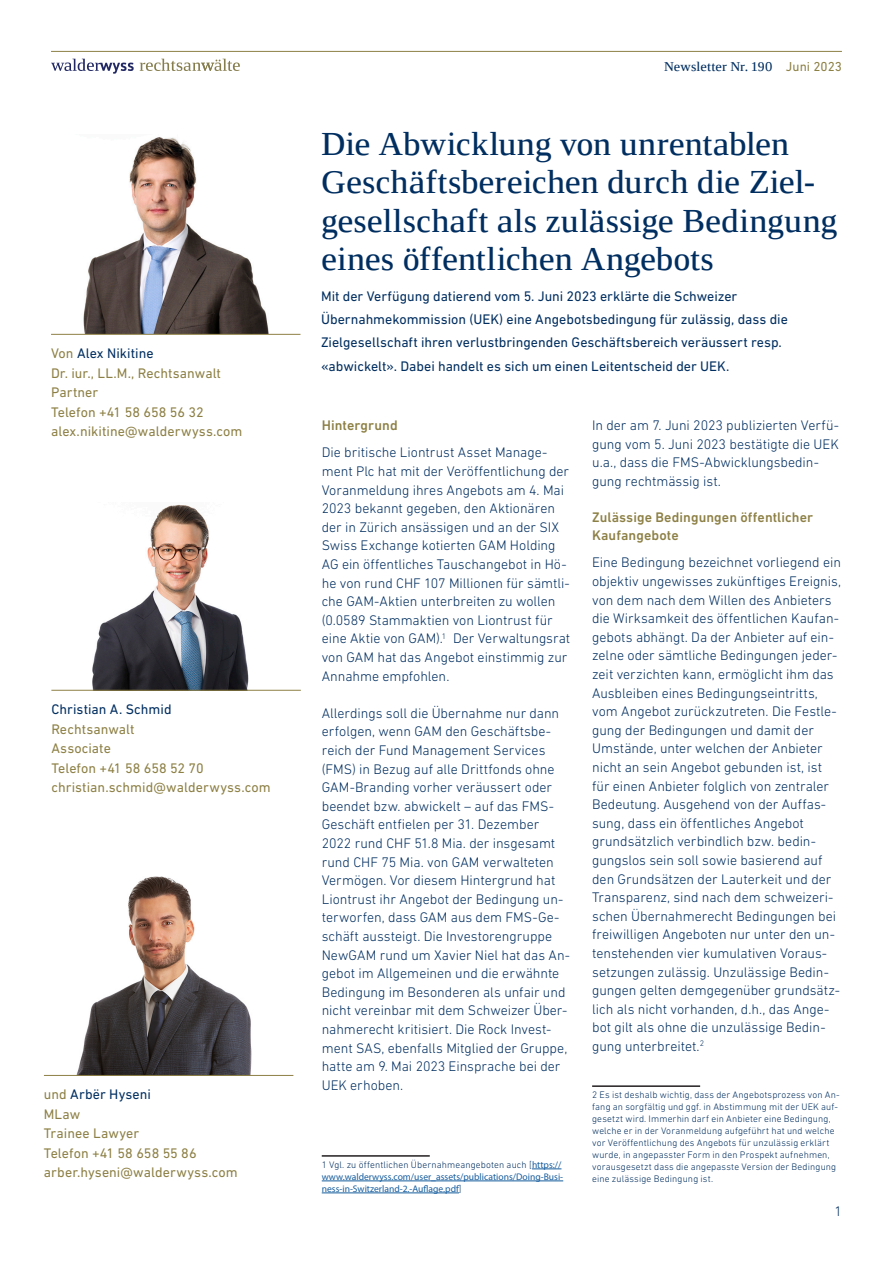
<style>
.page{position:relative;width:893px;height:1263px;background:#fff}
.page>*{position:absolute;margin:0;border:0;box-sizing:border-box;transform-origin:0 0}
.Inhalt_Marginaltext{font:500 33.6px/38.1px "Ascender Serif";color:#002e60}
.Inhalt_Marginaltext-2{font:300 14.1px/18.6px "DIN Next LT Pro";color:#002e60}
.Inhalt_Ansprechpartn{font:14.1px/19.5px "DIN Next LT Pro";letter-spacing:.005em;color:#8d8045}
.Inhalt_Marginaltext-3{font:14.1px/23.1px "DIN Next LT Pro";color:#002e60}
.Inhalt_Marginaltext-4{font:500 14.1px/18.6px "DIN Next LT Pro";letter-spacing:.005em;color:#8d8045}
.Innen_Lauftext_-_DIN{font:300 14.1px "DIN Next LT Pro";color:#002e60}
.t1{font:500 13.5px "Ascender Serif";letter-spacing:.01em;color:#002e60}
.t2{font:300 9.6px/12px "DIN Next LT Pro";letter-spacing:.015em;color:#002e60}
.t3{font:9.6px/12px "Myriad Pro";color:#175d9e}
.s1{color:#002e60}
.s2{font-family:"DIN Next LT Pro";font-weight:400;font-size:13.2px;color:#8d8045}
.s3{font-family:"DIN Next LT Pro";font-weight:300;color:#002e60}
</style>
<div class="page">
<svg style="left:140px;top:59px;width:100px;height:12px"></svg>
<svg style="left:51px;top:59px;width:83px;height:14px"></svg>
<hr style="left:51px;top:51px;width:791px;height:1px;background:#8d8045">
<hr style="left:322px;top:1155px;width:108px;height:2px;background:#231f20">
<svg style="left:532px;top:1168px;width:29px;height:1px"></svg>
<hr style="left:322px;top:1180px;width:241px;height:1px;background:#175d9e">
<hr style="left:322px;top:1192px;width:137px;height:1px;background:#175d9e">
<hr style="left:592px;top:1085px;width:108px;height:2px;background:#231f20">
<img style="left:75px;top:137px;width:197px;height:197px">
<hr style="left:51px;top:334px;width:249px;height:1px;background:#8d8045">
<img style="left:78px;top:504px;width:186px;height:186px">
<hr style="left:51px;top:690px;width:250px;height:1px;background:#8d8045">
<img style="left:69px;top:877px;width:195px;height:198px">
<hr style="left:44px;top:1075px;width:249px;height:1px;background:#8d8045">
<p class="Inhalt_Ansprechpartn" style="left:51px;top:343px;width:193px">Von <span class="s1">Alex Nikitine<br></span>Dr. iur., LL.M., Rechtsanwalt<br>Partner<br>Telefon +41 58 658 56 32 alex.nikitine@walderwyss.com</p>
<p class="Inhalt_Ansprechpartn" style="left:51px;top:699px;width:221px"><span class="s1">Christian A. Schmid<br></span>Rechtsanwalt<br>Associate<br>Telefon +41 58 658 52 70 christian.schmid@walderwyss.com</p>
<p class="Inhalt_Ansprechpartn" style="left:44px;top:1084px;width:195px">und <span class="s1">Arbër Hyseni<br></span>MLaw<br>Trainee Lawyer<br>Telefon +41 58 658 55 86 arber.hyseni@walderwyss.com</p>
<p class="t1" style="left:664px;top:57px;width:179px">Newsletter Nr. 190 <span class="s2">Juni 2023</span></p>
<p class="Inhalt_Marginaltext" style="left:321px;top:124px;width:518px">Die Abwicklung von unrentablen Geschäftsbereichen durch die Ziel&shy;gesellschaft als zulässige Bedingung eines öffentlichen Angebots</p>
<p class="Inhalt_Marginaltext-3" style="left:321px;top:285px;width:468px">Mit der Verfügung datierend vom 5. Juni 2023 erklärte die Schweizer Übernahmekommission (UEK) eine Angebotsbedingung für zulässig, dass die Zielgesellschaft ihren verlustbringenden Geschäftsbereich veräussert resp. «abwickelt». Dabei handelt es sich um einen Leitentscheid der UEK.</p>
<p class="Inhalt_Marginaltext-4" style="left:322px;top:416px;width:78px">Hintergrund</p>
<p class="Inhalt_Marginaltext-2" style="left:322px;top:443px;width:250px">Die britische Liontrust Asset Manage&shy;ment Plc hat mit der Veröffentlichung der Voranmeldung ihres Angebots am 4. Mai 2023 bekannt gegeben, den Aktionären der in Zürich ansässigen und an der SIX Swiss Exchange kotierten GAM Holding AG ein öffentliches Tauschangebot in Hö&shy;he von rund CHF 107 Millionen für sämtli&shy;che GAM-Aktien unterbreiten zu wollen (0.0589 Stammaktien von Liontrust für eine Aktie von GAM).<sup>1</sup> Der Verwaltungsrat von GAM hat das Angebot einstimmig zur Annahme empfohlen.</p>
<p class="Inhalt_Marginaltext-2" style="left:322px;top:703px;width:250px">Allerdings soll die Übernahme nur dann erfolgen, wenn GAM den Geschäftsbe&shy;reich der Fund Management Services (FMS) in Bezug auf alle Drittfonds ohne GAM-Branding vorher veräussert oder beendet bzw. abwickelt – auf das FMS-Geschäft entfielen per 31. Dezember 2022 rund CHF 51.8 Mia. der insgesamt rund CHF 75 Mia. von GAM verwalteten Vermögen. Vor diesem Hintergrund hat Liontrust ihr Angebot der Bedingung un&shy;terworfen, dass GAM aus dem FMS-Ge&shy;schäft aussteigt. Die Investorengruppe NewGAM rund um Xavier Niel hat das An&shy;gebot im Allgemeinen und die erwähnte Bedingung im Besonderen als unfair und nicht vereinbar mit dem Schweizer Über&shy;nahmerecht kritisiert. Die Rock Invest&shy;ment SAS, ebenfalls Mitglied der Gruppe, hatte am 9. Mai 2023 Einsprache bei der UEK erhoben.</p>
<p class="t3" style="left:322px;top:1158px;width:243px"><span class="s3">1 Vgl. zu öffentlichen Übernahmeangeboten auch [</span>https:// www.walderwyss.com/user_assets/publications/Doing-Busi&shy;ness-in-Switzerland-2.-Auflage.pdf<span class="s3">]</span></p>
<p class="Inhalt_Marginaltext-2" style="left:592px;top:416px;width:248px">In der am 7. Juni 2023 publizierten Verfü&shy;gung vom 5. Juni 2023 bestätigte die UEK u.a., dass die FMS-Abwicklungsbedin&shy;gung rechtmässig ist.</p>
<p class="Inhalt_Marginaltext-4" style="left:592px;top:507px;width:222px">Zulässige Bedingungen öffentlicher<br>Kaufangebote</p>
<p class="Inhalt_Marginaltext-2" style="left:592px;top:553px;width:250px">Eine Bedingung bezeichnet vorliegend ein objektiv ungewisses zukünftiges Ereignis, von dem nach dem Willen des Anbieters die Wirksamkeit des öffentlichen Kaufan&shy;gebots abhängt. Da der Anbieter auf ein&shy;zelne oder sämtliche Bedingungen jeder&shy;zeit verzichten kann, ermöglicht ihm das Ausbleiben eines Bedingungseintritts, vom Angebot zurückzutreten. Die Festle&shy;gung der Bedingungen und damit der Umstände, unter welchen der Anbieter nicht an sein Angebot gebunden ist, ist für einen Anbieter folglich von zentraler Bedeutung. Ausgehend von der Auffas&shy;sung, dass ein öffentliches Angebot grundsätzlich verbindlich bzw. bedin&shy;gungslos sein soll sowie basierend auf den Grundsätzen der Lauterkeit und der Transparenz, sind nach dem schweizeri&shy;schen Übernahmerecht Bedingungen bei freiwilligen Angeboten nur unter den un&shy;tenstehenden vier kumulativen Voraus&shy;setzungen zulässig. Unzulässige Bedin&shy;gungen gelten demgegenüber grundsätz&shy;lich als nicht vorhanden, d.h., das Ange&shy;bot gilt als ohne die unzulässige Bedin&shy;gung unterbreitet.<sup>2</sup></p>
<p class="t2" style="left:592px;top:1089px;width:249px">2 Es ist deshalb wichtig, dass der Angebotsprozess von An&shy;fang an sorgfältig und ggf. in Abstimmung mit der UEK auf&shy;gesetzt wird. Immerhin darf ein Anbieter eine Bedingung, welche er in der Voranmeldung aufgeführt hat und welche vor Veröffentlichung des Angebots für unzulässig erklärt wurde, in angepasster Form in den Prospekt aufnehmen, vorausgesetzt dass die angepasste Version der Bedingung eine zulässige Bedingung ist.</p>
<p class="Innen_Lauftext_-_DIN" style="left:834px;top:1203px;width:9px">1</p>
</div>
